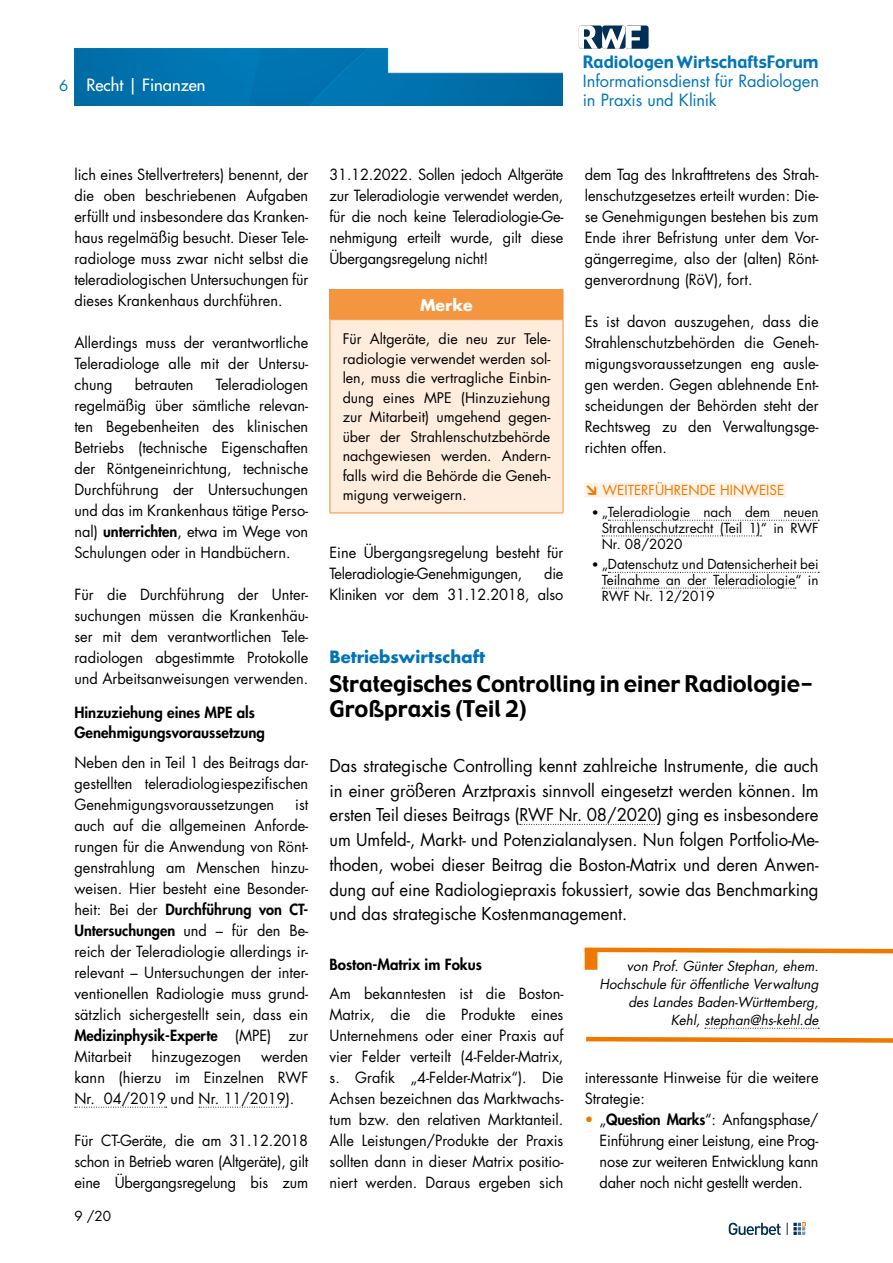
<style>
.page{position:relative;width:893px;height:1263px;background:#fff}
.page>*{position:absolute;margin:0;border:0;box-sizing:border-box;transform-origin:0 0}
.t1{font:22.5px/25.5px "Gadget";color:#000}
.t2{font:17.25px/24.8px "Futura Std";letter-spacing:-.005em;color:#000;text-align:justify}
.t3{font:16.65px "Gadget";color:#0075b8}
.t4{font:16.5px/18.8px "Futura Std";letter-spacing:-.005em;color:#0075b8}
.t5{font:700 16.5px "Futura Std";color:#0074b7}
.t6{font:500 16.5px "Futura Std";color:#fff}
.t7{font:700 15.75px "Futura Std";color:#fff}
.t8{font:15px/21px "Futura Std";color:#000;text-align:justify}
.t9{font:800 15px/19.5px "Futura Std";color:#000}
.t10{font:15px/21px "Futura Std";letter-spacing:-.02em;color:#000;text-align:right}
.t11{font:15px "Futura Std";color:#0074b7}
.t12{font:14.25px/19.5px "Futura Std";color:#000;text-align:justify}
.t13{font:13.5px/15.8px "Futura Std";color:#000;text-align:justify}
.t14{font:italic 13.5px/18px "Futura Std";color:#000;text-align:right}
.t15{font:13.5px "Futura Std";color:#ef7900}
.s1{font-weight:800}
.s2{font-family:"DIN Pro";font-weight:900}
.s3{font-family:"DIN Pro";font-weight:500}
.s4{color:#ef7900}
</style>
<div class="page">
<svg style="left:729px;top:1223px;width:52px;height:12px"></svg>
<svg style="left:787px;top:1223px;width:18px;height:12px"></svg>
<div style="left:625px;top:26px;width:24px;height:23px;background:#002f53;border-radius:3px"></div>
<svg style="left:579px;top:26px;width:62px;height:23px"></svg>
<img style="left:74px;top:49px;width:489px;height:57px">
<svg style="left:584px;top:947px;width:309px;height:9px"></svg>
<div style="left:585px;top:948px;width:12px;height:22px;background:#ef7900"></div>
<svg style="left:75px;top:1107px;width:92px;height:1px"></svg>
<svg style="left:199px;top:1107px;width:87px;height:1px"></svg>
<div style="left:330px;top:290px;width:233px;height:30px;background:#f4953f"></div>
<div style="left:330px;top:320px;width:233px;height:193px;background:#feeddd"></div>
<hr style="left:330px;top:289px;width:233px;height:1px;background:#f4953f">
<svg style="left:563px;top:290px;width:1px;height:29px"></svg>
<hr style="left:330px;top:320px;width:1px;height:193px;background:#f4953f">
<hr style="left:563px;top:320px;width:1px;height:193px;background:#f4953f">
<hr style="left:330px;top:513px;width:233px;height:1px;background:#f4953f">
<div style="left:584px;top:483px;width:202px;height:15px;background:#fef3e8"></div>
<svg style="left:608px;top:520px;width:211px;height:1px"></svg>
<svg style="left:602px;top:536px;width:159px;height:1px"></svg>
<svg style="left:608px;top:572px;width:211px;height:1px"></svg>
<svg style="left:602px;top:588px;width:194px;height:1px"></svg>
<svg style="left:520px;top:824px;width:138px;height:1px"></svg>
<svg style="left:586px;top:1028px;width:307px;height:15px"></svg>
<p class="t11" style="left:59px;top:76px;width:11px">6</p>
<p class="t6" style="left:86px;top:74px;width:121px">Recht | Finanzen</p>
<p class="t3" style="left:583px;top:52px;width:237px">Radiologen WirtschaftsForum</p>
<p class="t4" style="left:583px;top:72px;width:238px">Informationsdienst für Radiologen in Praxis und Klinik</p>
<p class="t8" style="left:74px;top:164px;width:235px">lich eines Stellvertreters) benennt, der die oben beschriebenen Aufgaben erfüllt und insbesondere das Kranken&shy;haus regelmäßig besucht. Dieser Tele&shy;radiologe muss zwar nicht selbst die teleradiologischen Untersuchungen für dieses Krankenhaus durchführen.</p>
<p class="t8" style="left:74px;top:332px;width:235px">Allerdings muss der verantwortliche Teleradiologe alle mit der Untersu&shy;chung</p>
<p class="t8" style="left:74px;top:374px;width:235px;text-indent:141px">Teleradiologen regelmäßig über sämtliche relevan&shy;ten Begebenheiten des klinischen Betriebs (technische Eigenschaften der Röntgeneinrichtung, technische Durchführung der Untersuchungen und das im Krankenhaus tätige Perso&shy;nal) <span class="s1">unterrichten</span>, etwa im Wege von Schulungen oder in Handbüchern.</p>
<p class="t8" style="left:74px;top:584px;width:235px">Für die Durchführung der Unter&shy;suchungen müssen die Krankenhäu&shy;ser mit dem verantwortlichen Tele&shy;radiologen abgestimmte Protokolle und Arbeitsanweisungen verwenden.</p>
<p class="t9" style="left:74px;top:703px;width:192px">Hinzuziehung eines MPE als<br>Genehmigungsvoraussetzung</p>
<p class="t8" style="left:74px;top:752px;width:235px">Neben den in Teil 1 des Beitrags dar&shy;gestellten teleradiologiespezifischen Genehmigungsvoraussetzungen</p>
<p class="t8" style="left:135px;top:374px;width:60px">betrauten</p>
<p class="t8" style="left:74px;top:794px;width:235px;text-indent:221px">ist auch auf die allgemeinen Anforde&shy;rungen für die Anwendung von Rönt&shy;genstrahlung am Menschen hinzu&shy;weisen. Hier besteht eine Besonder&shy;heit: Bei der <span class="s1">Durchführung von CT-Untersuchungen</span> und – für den Be&shy;reich der Teleradiologie allerdings ir&shy;relevant – Untersuchungen der inter&shy;ventionellen Radiologie muss grund&shy;sätzlich sichergestellt sein, dass ein <span class="s1">Medizinphysik-Experte</span> (MPE) zur Mitarbeit</p>
<p class="t8" style="left:74px;top:1046px;width:235px;text-indent:187px">werden kann (hierzu im Einzelnen RWF Nr. 04/2019 und Nr. 11/2019).</p>
<p class="t8" style="left:74px;top:1130px;width:235px">Für CT-Geräte, die am 31.12.2018 schon in Betrieb waren (Altgeräte), gilt eine Übergangsregelung bis zum</p>
<p class="t8" style="left:151px;top:1046px;width:91px">hinzugezogen</p>
<p class="t13" style="left:74px;top:1208px;width:38px">9 /20</p>
<p class="t8" style="left:330px;top:164px;width:235px">31.12.2022. Sollen jedoch Altgeräte zur Teleradiologie verwendet werden, für die noch keine Teleradiologie-Ge&shy;nehmigung erteilt wurde, gilt diese Übergangsregelung nicht!</p>
<p class="t7" style="left:420px;top:295px;width:54px">Merke</p>
<p class="t12" style="left:343px;top:329px;width:209px">Für Altgeräte, die neu zur Tele&shy;radiologie verwendet werden sol&shy;len, muss die vertragliche Einbin&shy;dung eines MPE (Hinzuziehung zur Mitarbeit) umgehend gegen&shy;über der Strahlenschutzbehörde nachgewiesen werden. Andern&shy;falls wird die Behörde die Geneh&shy;migung verweigern.</p>
<p class="t8" style="left:330px;top:542px;width:235px">Eine Übergangsregelung besteht für<br>Teleradiologie-Genehmigungen,</p>
<p class="t10" style="left:330px;top:563px;width:235px">die<br>Kliniken vor dem 31.12.2018, also</p>
<p class="t8" style="left:585px;top:164px;width:235px">dem Tag des Inkrafttretens des Strah&shy;lenschutzgesetzes erteilt wurden: Die&shy;se Genehmigungen bestehen bis zum Ende ihrer Befristung unter dem Vor&shy;gängerregime, also der (alten) Rönt&shy;genverordnung (RöV), fort.</p>
<p class="t8" style="left:585px;top:311px;width:235px">Es ist davon auszugehen, dass die Strahlenschutzbehörden die Geneh&shy;migungsvoraussetzungen eng ausle&shy;gen werden. Gegen ablehnende Ent&shy;scheidungen der Behörden steht der Rechtsweg zu den Verwaltungsge&shy;richten offen.</p>
<p class="t15" style="left:585px;top:481px;width:201px"><span class="s2">↘</span> WEITERFÜHRENDE HINWEISE</p>
<p class="t13" style="left:602px;top:504px;width:218px;text-indent:-10px"><span class="s3">•</span> „Teleradiologie nach dem neuen Strahlenschutzrecht (Teil 1)“ in RWF Nr. 08/2020</p>
<p class="t13" style="left:602px;top:557px;width:218px;text-indent:-10px"><span class="s3">•</span> „Datenschutz und Datensicherheit bei Teilnahme an der Teleradiologie“ in RWF Nr. 12/2019</p>
<p class="t5" style="left:330px;top:646px;width:157px">Betriebswirtschaft</p>
<h1 class="t1" style="left:330px;top:672px;width:485px">Strategisches Controlling in einer Radiologie-<br>Großpraxis (Teil 2)</h1>
<p class="t2" style="left:330px;top:753px;width:491px">Das strategische Controlling kennt zahlreiche Instrumente, die auch in einer größeren Arztpraxis sinnvoll eingesetzt werden können. Im ersten Teil dieses Beitrags (RWF Nr. 08/2020) ging es insbesondere um Umfeld-, Markt- und Potenzialanalysen. Nun folgen Portfolio-Me&shy;thoden, wobei dieser Beitrag die Boston-Matrix und deren Anwen&shy;dung auf eine Radiologiepraxis fokussiert, sowie das Benchmarking und das strategische Kostenmanagement.</p>
<p class="t14" style="left:600px;top:957px;width:220px">von Prof. Günter Stephan, ehem.<br>Hochschule für öffentliche Verwaltung des Landes Baden-Württemberg,<br>Kehl, stephan@hs-kehl.de</p>
<p class="t9" style="left:330px;top:954px;width:154px">Boston-Matrix im Fokus</p>
<p class="t8" style="left:330px;top:983px;width:235px">Am bekanntesten ist die Boston-- Matrix, die die Produkte eines Unternehmens oder einer Praxis auf vier Felder verteilt (4-Felder-Matrix, s. Grafik „4-Felder-Matrix“). Die Achsen bezeichnen das Marktwachs&shy;tum bzw. den relativen Marktanteil.<br>Alle Leistungen/Produkte der Praxis sollten dann in dieser Matrix positio&shy;niert werden. Daraus ergeben sich</p>
<p class="t8" style="left:585px;top:1067px;width:235px">interessante Hinweise für die weitere<br>Strategie:</p>
<p class="t8" style="left:600px;top:1109px;width:220px;text-indent:-15px"><span class="s4">•</span> „<span class="s1">Question Marks</span>“: Anfangsphase/ Einführung einer Leistung, eine Prog&shy;nose zur weiteren Entwicklung kann daher noch nicht gestellt werden.</p>
</div>
